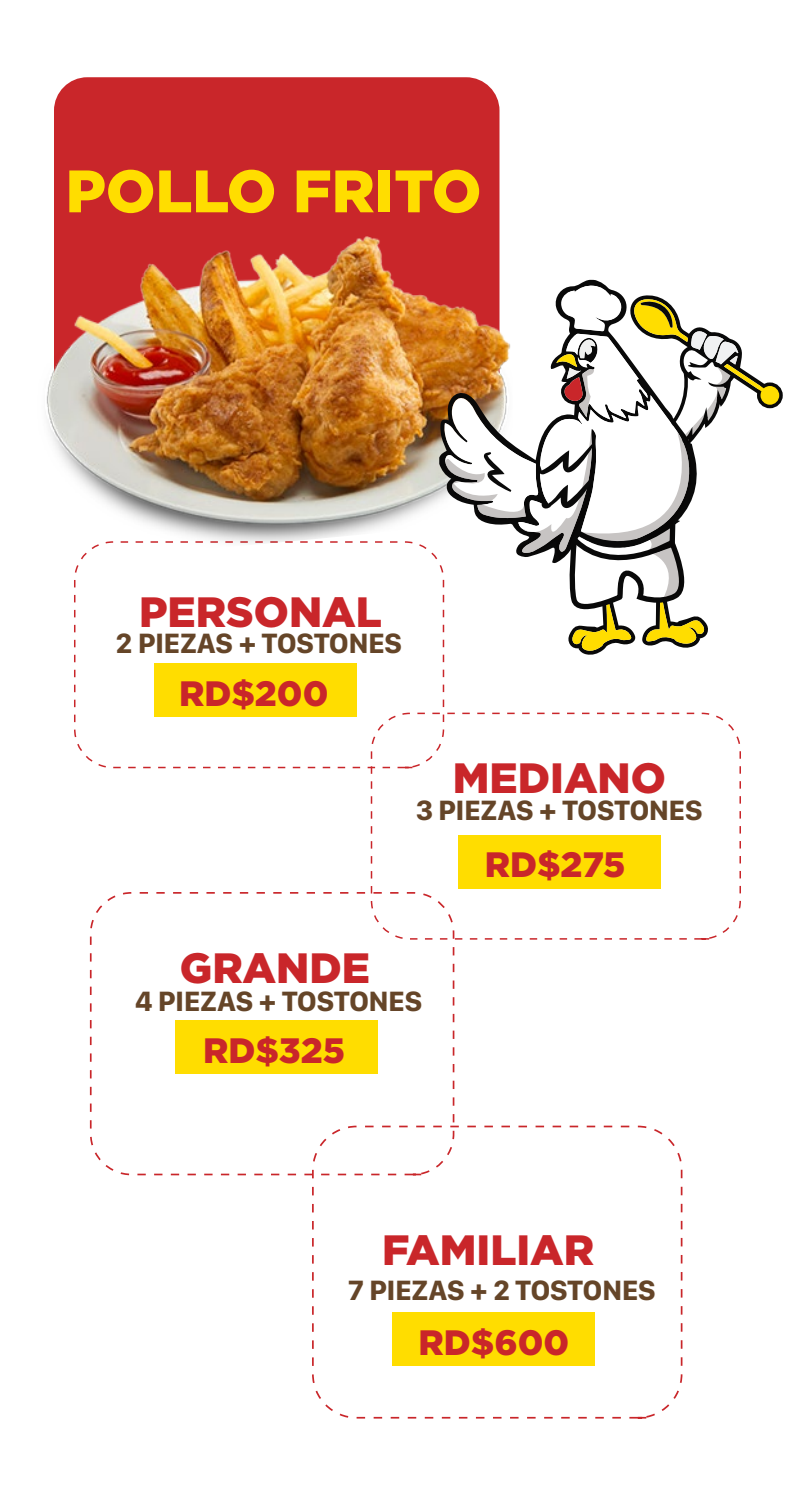
<style>
.page{position:relative;width:810px;height:1503px;background:#fff}
.page>*{position:absolute;margin:0;border:0;box-sizing:border-box;transform-origin:0 0}
.t1{font:900 59.78px "Gotham";color:#fd0}
.t2{font:900 42.38px "Gotham";color:#c9262a}
.t3{font:900 35.25px "Gotham";color:#c9262a}
.t4{font:700 28.95px "SF Compact Display";color:#654528}
</style>
<div class="page">
<svg style="left:312px;top:1125px;width:371px;height:294px"></svg>
<svg style="left:89px;top:892px;width:366px;height:284px"></svg>
<svg style="left:74px;top:552px;width:371px;height:217px"></svg>
<div style="left:154px;top:664px;width:203px;height:53px;background:#fd0"></div>
<div style="left:175px;top:1021px;width:203px;height:53px;background:#fd0"></div>
<svg style="left:370px;top:712px;width:371px;height:228px"></svg>
<div style="left:458px;top:835px;width:203px;height:53px;background:#fd0"></div>
<div style="left:54px;top:77px;width:446px;height:369px;background:#c9262a;border-radius:33px"></div>
<img style="left:46px;top:236px;width:393px;height:313px">
<div style="left:392px;top:1313px;width:203px;height:53px;background:#fd0"></div>
<div style="left:757px;top:382px;width:26px;height:26px;border:7px solid #090909;border-radius:50%"></div>
<svg style="left:567px;top:712px;width:124px;height:228px"></svg>
<svg style="left:444px;top:77px;width:335px;height:579px"></svg>
<h1 class="t1" style="left:66px;top:157px;width:417px">POLLO FRITO</h1>
<h2 class="t2" style="left:139px;top:588px;width:244px">PERSONAL</h2>
<p class="t4" style="left:116px;top:626px;width:288px">2 PIEZAS + TOSTONES</p>
<p class="t3" style="left:179px;top:673px;width:151px">RD$200</p>
<h2 class="t2" style="left:453px;top:754px;width:215px">MEDIANO</h2>
<p class="t4" style="left:416px;top:793px;width:288px">3 PIEZAS + TOSTONES</p>
<p class="t3" style="left:485px;top:845px;width:142px">RD$275</p>
<h2 class="t2" style="left:180px;top:944px;width:192px">GRANDE</h2>
<p class="t4" style="left:135px;top:985px;width:289px">4 PIEZAS + TOSTONES</p>
<p class="t3" style="left:203px;top:1030px;width:143px">RD$325</p>
<h2 class="t2" style="left:382px;top:1226px;width:214px">FAMILIAR</h2>
<p class="t4" style="left:348px;top:1273px;width:309px">7 PIEZAS + 2 TOSTONES</p>
<p class="t3" style="left:419px;top:1322px;width:152px">RD$600</p>
</div>
